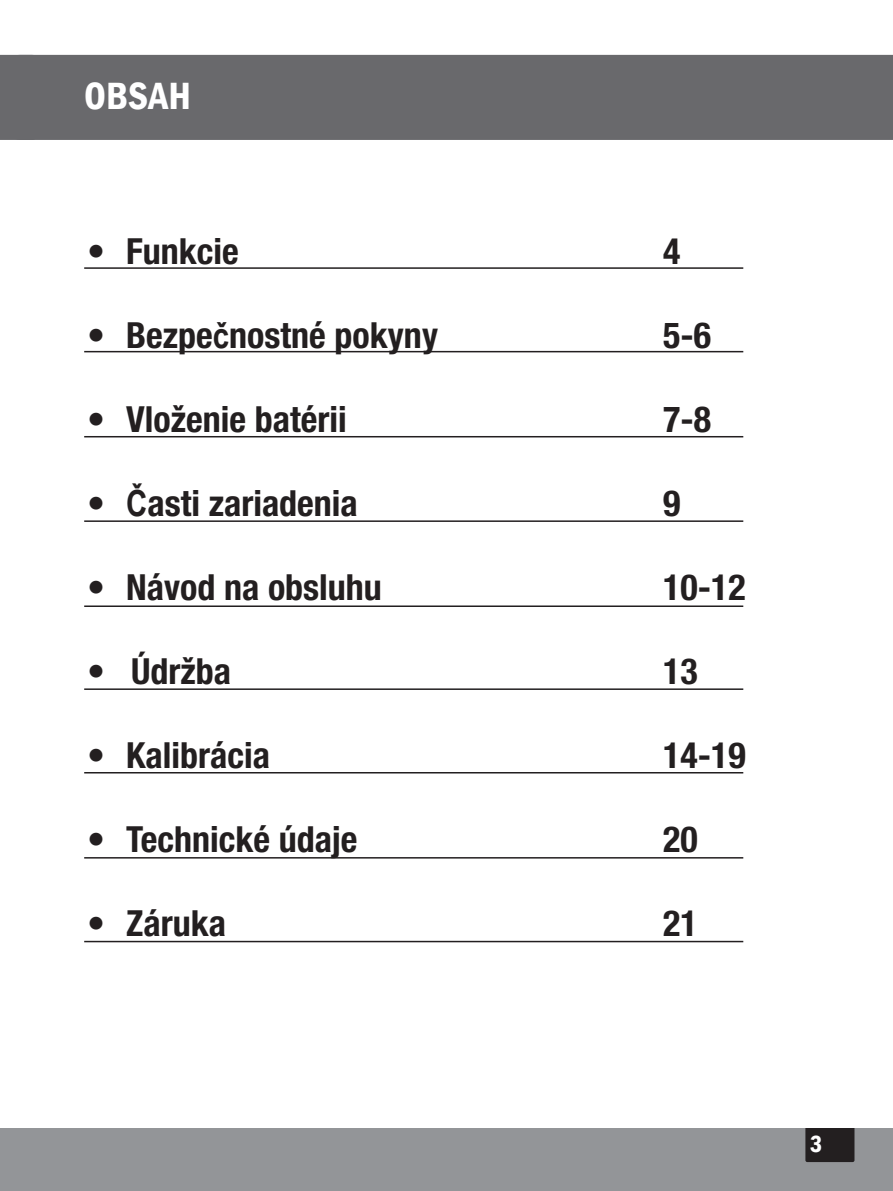
<style>
.page{position:relative;width:893px;height:1191px;background:#fff}
.page>*{position:absolute;margin:0;border:0;box-sizing:border-box;transform-origin:0 0}
.t1{font:600 condensed 39px "Franklin Gothic";color:#fff}
.t2{font:700 condensed 36px "Helvetica Neue";color:#231f20}
.t3{font:600 condensed 24px "Franklin Gothic";color:#fff}
.s1{font-family:"Arial Narrow";font-stretch:normal}
</style>
<div class="page">
<div style="left:0;top:1128px;width:893px;height:63px;background:#939598"></div>
<div style="left:805px;top:1128px;width:49px;height:34px;background:#231f20"></div>
<svg style="left:0;top:55px;width:9px;height:85px"></svg>
<div style="left:9px;top:55px;width:884px;height:85px;background:#69696c"></div>
<hr style="left:84px;top:267px;width:659px;height:2px;background:#231f20">
<hr style="left:84px;top:436px;width:659px;height:1px;background:#231f20">
<hr style="left:84px;top:520px;width:659px;height:2px;background:#231f20">
<hr style="left:84px;top:605px;width:659px;height:2px;background:#231f20">
<hr style="left:84px;top:688px;width:659px;height:2px;background:#231f20">
<hr style="left:84px;top:772px;width:659px;height:1px;background:#231f20">
<hr style="left:84px;top:857px;width:659px;height:1px;background:#231f20">
<hr style="left:84px;top:940px;width:659px;height:2px;background:#231f20">
<hr style="left:84px;top:351px;width:659px;height:1px;background:#231f20">
<p class="t1" style="left:84px;top:70px;width:108px">OBSAH</p>
<p class="t2" style="left:87px;top:229px;width:153px">• Funkcie</p>
<p class="t2" style="left:663px;top:229px;width:19px">4</p>
<p class="t2" style="left:87px;top:313px;width:352px">• Bezpe<span class="s1">č</span>nostné pokyny</p>
<p class="t2" style="left:663px;top:313px;width:49px">5-6</p>
<p class="t2" style="left:87px;top:397px;width:261px">• Vloženie batérii</p>
<p class="t2" style="left:663px;top:397px;width:49px">7-8</p>
<p class="t2" style="left:87px;top:481px;width:272px">• <span class="s1">Č</span>asti zariadenia</p>
<p class="t2" style="left:663px;top:481px;width:19px">9</p>
<p class="t2" style="left:87px;top:565px;width:296px">• Návod na obsluhu</p>
<p class="t2" style="left:663px;top:565px;width:84px">10-12</p>
<p class="t2" style="left:87px;top:649px;width:145px">• Údržba</p>
<p class="t2" style="left:663px;top:649px;width:36px">13</p>
<p class="t2" style="left:87px;top:733px;width:184px">• Kalibrácia</p>
<p class="t2" style="left:663px;top:733px;width:84px">14-19</p>
<p class="t2" style="left:87px;top:817px;width:272px">• Technické údaje</p>
<p class="t2" style="left:663px;top:817px;width:36px">20</p>
<p class="t2" style="left:87px;top:901px;width:140px">• Záruka</p>
<p class="t2" style="left:663px;top:901px;width:36px">21</p>
<p class="t3" style="left:810px;top:1127px;width:14px">3</p>
</div>
